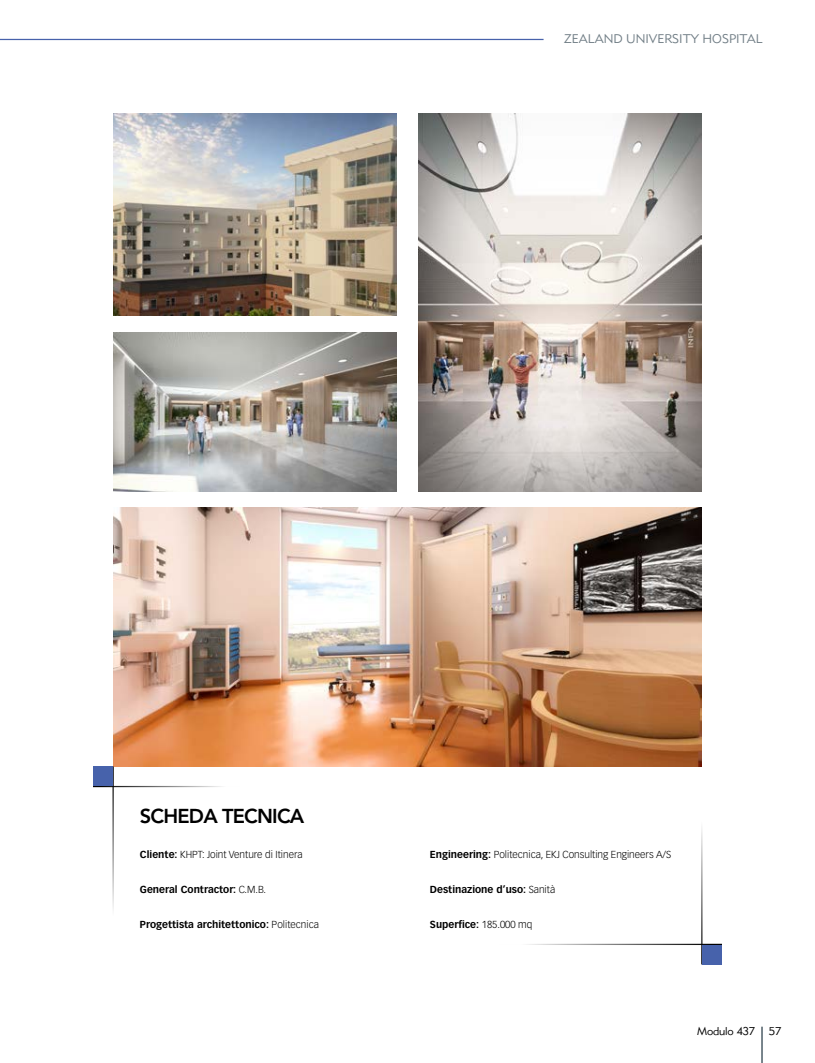
<style>
.page{position:relative;width:815px;height:1063px;background:#fff}
.page>*{position:absolute;margin:0;border:0;box-sizing:border-box;transform-origin:0 0}
.t1{font:800 20px "Avenir LT Std";letter-spacing:-.04em;color:#000}
.t2{font:12.5px "Metro Lite Two";color:#717e86}
.t3{font:11.25px "Metro Lite Two";letter-spacing:-.015em;color:#000}
.t4{font:700 10px "Vectora LT Std";color:#000}
.t5{font:300 10px "Vectora LT Std";color:#000}
.s1{font-weight:700}
.s2{font-weight:300}
</style>
<div class="page">
<hr style="left:761px;top:1027px;width:2px;height:36px;background:#717e86">
<img style="left:113px;top:507px;width:589px;height:259px">
<hr style="left:498px;top:944px;width:224px;height:1px;background:#000">
<hr style="left:701px;top:802px;width:1px;height:162px;background:#000">
<div style="left:702px;top:945px;width:20px;height:19px;background:#4762ab"></div>
<hr style="left:93px;top:786px;width:147px;height:1px;background:#000">
<hr style="left:112px;top:766px;width:2px;height:170px;background:#000">
<div style="left:93px;top:766px;width:19px;height:20px;background:#4762ab"></div>
<img style="left:113px;top:113px;width:284px;height:202px">
<img style="left:418px;top:113px;width:284px;height:378px">
<img style="left:113px;top:332px;width:284px;height:159px">
<hr style="left:0;top:39px;width:544px;height:1px;background:#4762ab">
<p class="t2" style="left:564px;top:31px;width:200px">ZEALAND UNIVERSITY HOSPITAL</p>
<h1 class="t1" style="left:140px;top:804px;width:166px">SCHEDA TECNICA</h1>
<p class="t5" style="left:140px;top:848px;width:164px"><span class="s1">Cliente:</span> KHPT: Joint Venture di Itinera</p>
<p class="t4" style="left:140px;top:883px;width:128px">General Contractor: <span class="s2">C.M.B.</span></p>
<p class="t4" style="left:140px;top:918px;width:180px">Progettista architettonico: <span class="s2">Politecnica</span></p>
<p class="t5" style="left:430px;top:848px;width:243px"><span class="s1">Engineering:</span> Politecnica, EKJ Consulting Engineers A/S</p>
<p class="t4" style="left:430px;top:883px;width:127px">Destinazione d’uso: <span class="s2">Sanità</span></p>
<p class="t4" style="left:430px;top:918px;width:104px">Superfice: <span class="s2">185.000 mq</span></p>
<p class="t3" style="left:697px;top:1025px;width:86px">Modulo 437 57</p>
</div>
